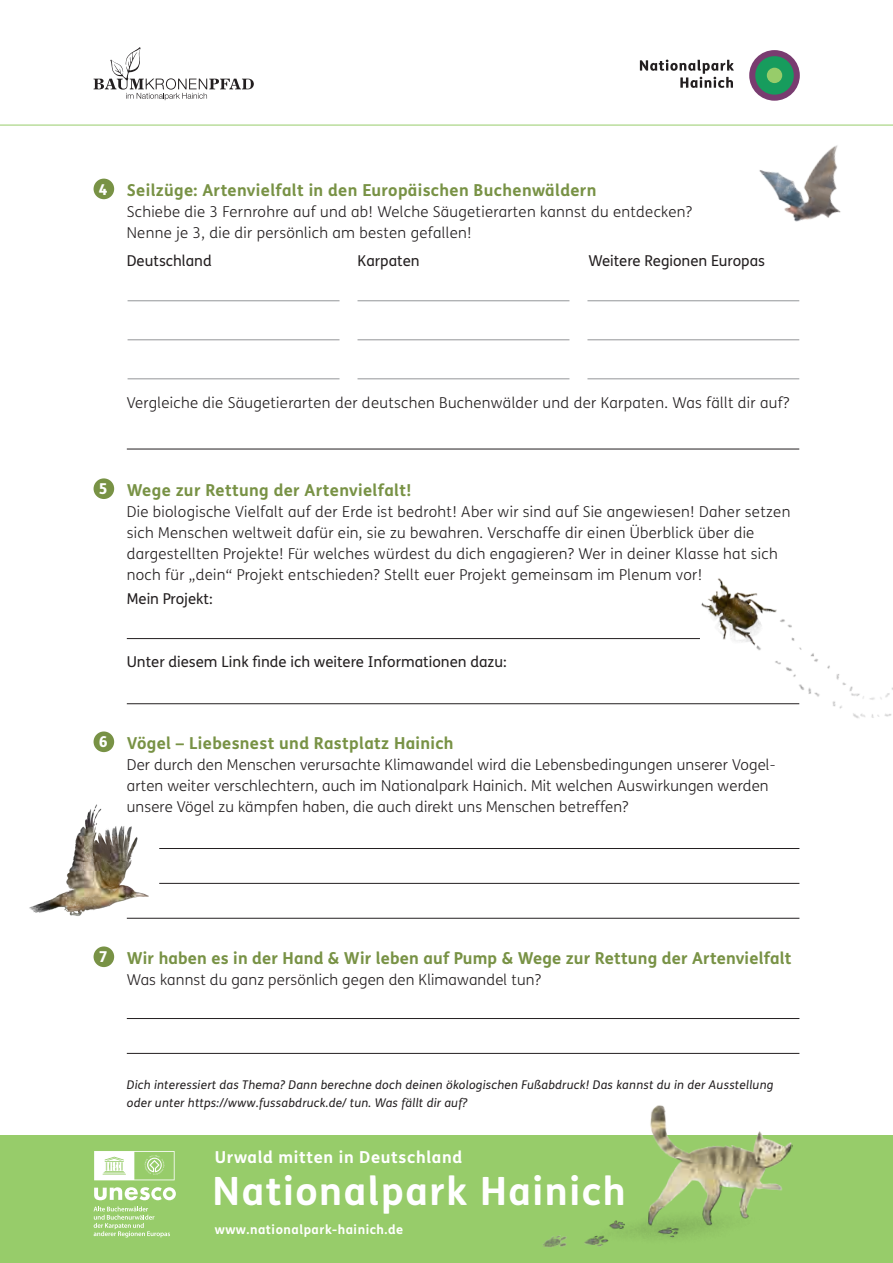
<style>
.page{position:relative;width:893px;height:1263px;background:#fff}
.page>*{position:absolute;margin:0;border:0;box-sizing:border-box;transform-origin:0 0}
.t1{font:700 39px "FS Me";letter-spacing:.04em;color:#fff}
.Fragen_Myriad{font:700 16.5px "FS Me";letter-spacing:.02em;color:#789245}
.t2{font:700 16.5px "FS Me";letter-spacing:.04em;color:#fff}
.Fragen_Myriad-2{font:300 15px/21px "FS Me";letter-spacing:.02em;color:#231f20}
.Fließtext{font:15px "FS Me";color:#231f20}
.Fließtext-2{font:800 15px "FS Me";color:#fff}
.t3{font:700 12.75px "FS Me";letter-spacing:.04em;color:#fff}
.Fragen_Myriad-3{font:italic 12px/18px "FS Me";letter-spacing:.02em;color:#231f20}
</style>
<div class="page">
<svg style="left:94px;top:47px;width:160px;height:53px"></svg>
<div style="left:749px;top:50px;width:51px;height:51px;background:#793c70;border-radius:50%"></div>
<div style="left:755px;top:56px;width:39px;height:39px;background:#179c5d;border-radius:50%"></div>
<div style="left:767px;top:68px;width:15px;height:15px;background:#97cc6a;border-radius:50%"></div>
<svg style="left:640px;top:60px;width:94px;height:28px"></svg>
<hr style="left:0;top:125px;width:893px;height:1px;background:#97cc6a">
<div style="left:0;top:1135px;width:893px;height:128px;background:#97cc6a"></div>
<img style="left:542px;top:1105px;width:251px;height:143px">
<svg style="left:94px;top:1206px;width:76px;height:31px"></svg>
<svg style="left:94px;top:1187px;width:82px;height:13px"></svg>
<svg style="left:94px;top:1151px;width:81px;height:29px"></svg>
<div style="left:94px;top:179px;width:20px;height:20px;background:#789245;border-radius:50%"></div>
<div style="left:94px;top:478px;width:20px;height:21px;background:#789245;border-radius:50%"></div>
<div style="left:94px;top:731px;width:20px;height:21px;background:#789245;border-radius:50%"></div>
<div style="left:94px;top:946px;width:20px;height:21px;background:#789245;border-radius:50%"></div>
<img style="left:739px;top:124px;width:134px;height:98px">
<hr style="left:128px;top:300px;width:211px;height:1px;background:#939598">
<hr style="left:357px;top:300px;width:212px;height:1px;background:#939598">
<hr style="left:587px;top:300px;width:212px;height:1px;background:#939598">
<hr style="left:128px;top:339px;width:211px;height:1px;background:#939598">
<hr style="left:128px;top:378px;width:211px;height:1px;background:#939598">
<hr style="left:357px;top:339px;width:212px;height:1px;background:#939598">
<hr style="left:357px;top:378px;width:212px;height:1px;background:#939598">
<hr style="left:587px;top:339px;width:212px;height:1px;background:#939598">
<hr style="left:587px;top:378px;width:212px;height:1px;background:#939598">
<hr style="left:127px;top:449px;width:672px;height:1px;background:#231f20">
<hr style="left:127px;top:638px;width:573px;height:1px;background:#231f20">
<hr style="left:127px;top:703px;width:672px;height:1px;background:#231f20">
<hr style="left:159px;top:848px;width:640px;height:1px;background:#231f20">
<hr style="left:159px;top:883px;width:640px;height:1px;background:#231f20">
<hr style="left:127px;top:918px;width:672px;height:1px;background:#231f20">
<hr style="left:127px;top:1018px;width:672px;height:1px;background:#231f20">
<hr style="left:127px;top:1053px;width:672px;height:1px;background:#231f20">
<img style="left:29px;top:804px;width:122px;height:115px">
<img style="left:684px;top:578px;width:35px;height:62px">
<img style="left:719px;top:578px;width:174px;height:140px">
<p class="Fließtext-2" style="left:99px;top:177px;width:10px">4</p>
<p class="Fragen_Myriad" style="left:127px;top:177px;width:471px">Seilzüge: Artenvielfalt in den Europäischen Buchenwäldern</p>
<p class="Fragen_Myriad-2" style="left:127px;top:201px;width:567px">Schiebe die 3 Fernrohre auf und ab! Welche Säugetierarten kannst du entdecken?<br>Nenne je 3, die dir persönlich am besten gefallen!</p>
<p class="Fließtext" style="left:127px;top:250px;width:86px">Deutschland</p>
<p class="Fließtext" style="left:357px;top:250px;width:64px">Karpaten</p>
<p class="Fließtext" style="left:588px;top:250px;width:178px">Weitere Regionen Europas</p>
<p class="Fragen_Myriad-2" style="left:127px;top:392px;width:664px">Vergleiche die Säugetierarten der deutschen Buchenwälder und der Karpaten. Was fällt dir auf?</p>
<p class="Fließtext-2" style="left:99px;top:477px;width:10px">5</p>
<p class="Fragen_Myriad" style="left:127px;top:477px;width:286px">Wege zur Rettung der Artenvielfalt!</p>
<p class="Fragen_Myriad-2" style="left:127px;top:500px;width:665px">Die biologische Vielfalt auf der Erde ist bedroht! Aber wir sind auf Sie angewiesen! Daher setzen sich Menschen weltweit dafür ein, sie zu bewahren. Verschaffe dir einen Überblick über die dargestellten Projekte! Für welches würdest du dich engagieren? Wer in deiner Klasse hat sich noch für „dein“ Projekt entschieden? Stellt euer Projekt gemeinsam im Plenum vor!</p>
<p class="Fließtext" style="left:127px;top:588px;width:87px">Mein Projekt:</p>
<p class="Fließtext" style="left:127px;top:651px;width:381px">Unter diesem Link finde ich weitere Informationen dazu:</p>
<p class="Fließtext-2" style="left:99px;top:730px;width:10px">6</p>
<p class="Fragen_Myriad" style="left:127px;top:730px;width:328px">Vögel – Liebesnest und Rastplatz Hainich</p>
<p class="Fragen_Myriad-2" style="left:127px;top:754px;width:650px">Der durch den Menschen verursachte Klimawandel wird die Lebensbedingungen unserer Vogel&shy;arten weiter verschlechtern, auch im Nationalpark Hainich. Mit welchen Auswirkungen werden unsere Vögel zu kämpfen haben, die auch direkt uns Menschen betreffen?</p>
<p class="Fließtext-2" style="left:99px;top:945px;width:10px">7</p>
<p class="Fragen_Myriad" style="left:127px;top:945px;width:666px">Wir haben es in der Hand &amp; Wir leben auf Pump &amp; Wege zur Rettung der Artenvielfalt</p>
<p class="Fragen_Myriad-2" style="left:127px;top:968px;width:416px">Was kannst du ganz persönlich gegen den Klimawandel tun?</p>
<p class="Fragen_Myriad-3" style="left:127px;top:1075px;width:648px">Dich interessiert das Thema? Dann berechne doch deinen ökologischen Fußabdruck! Das kannst du in der Ausstellung oder unter https://www.fussabdruck.de/ tun. Was fällt dir auf?</p>
<p class="t2" style="left:215px;top:1145px;width:249px">Urwald mitten in Deutschland</p>
<h1 class="t1" style="left:213px;top:1161px;width:415px">Nationalpark Hainich</h1>
<p class="t3" style="left:215px;top:1220px;width:190px">www.nationalpark-hainich.de</p>
</div>
